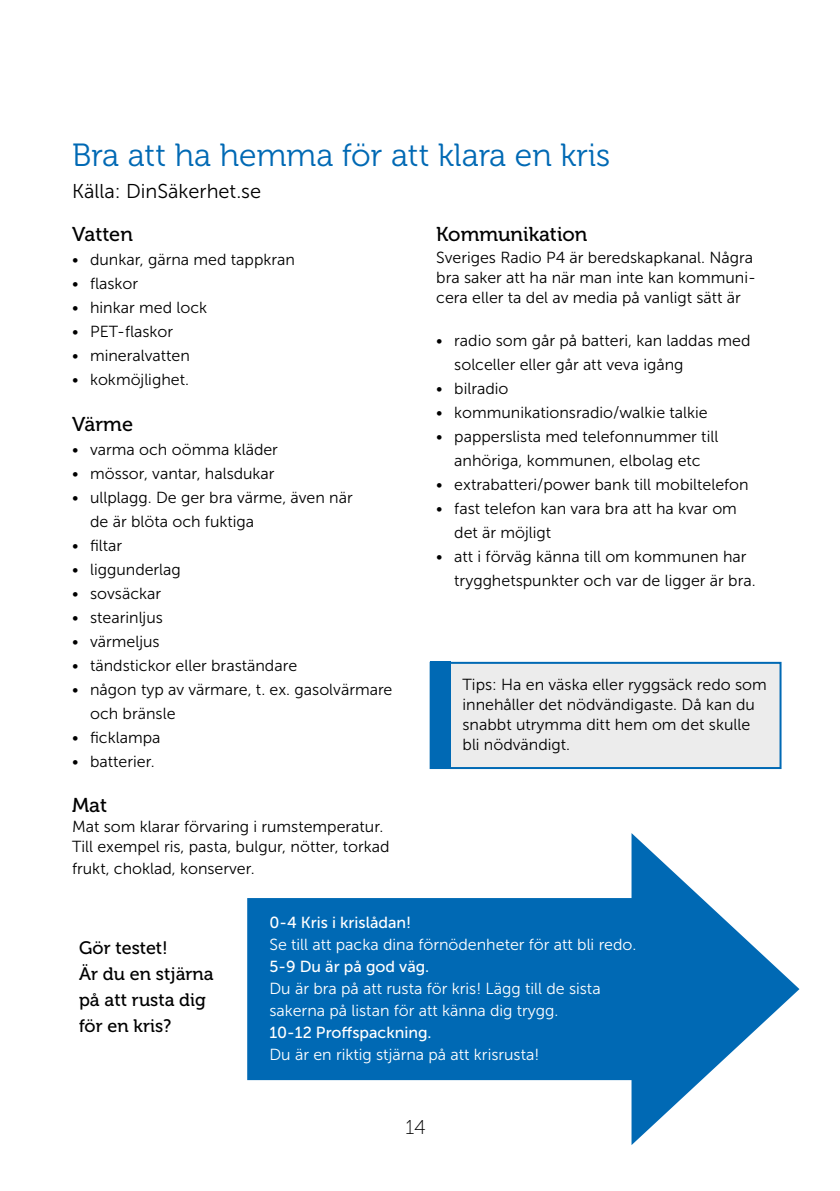
<style>
.page{position:relative;width:840px;height:1191px;background:#fff}
.page>*{position:absolute;margin:0;border:0;box-sizing:border-box;transform-origin:0 0}
.t1{font:32px "Museo 300";color:#0069b4}
.t2{font:20px "Museo 500";color:#000}
.t3{font:20px "Museo Sans 300";color:#000}
.t4{font:20px "Museo Sans 100";color:#000}
.t5{font:18px/26px "Museo 500";color:#000}
.t6{font:16px/24px "Museo Sans 300";color:#000}
.t7{font:16px/22px "Museo Sans 300";color:#fff}
.t8{font:16px "Museo Sans 500";color:#fff}
</style>
<div class="page">
<div style="left:429px;top:662px;width:352px;height:107px;background:#ececec;border:2px solid #0069b4"></div>
<div style="left:247px;top:898px;width:412px;height:182px;background:#0069b4"></div>
<svg style="left:631px;top:833px;width:168px;height:312px"></svg>
<div style="left:429px;top:662px;width:21px;height:107px;background:#0069b4"></div>
<h1 class="t1" style="left:72px;top:137px;width:539px">Bra att ha hemma för att klara en kris</h1>
<p class="t3" style="left:72px;top:180px;width:190px">Källa: DinSäkerhet.se</p>
<p class="t2" style="left:72px;top:223px;width:62px">Vatten</p>
<p class="t6" style="left:72px;top:247px;width:224px">• dunkar, gärna med tappkran</p>
<p class="t6" style="left:72px;top:271px;width:68px">• flaskor</p>
<p class="t6" style="left:72px;top:295px;width:136px">• hinkar med lock</p>
<p class="t6" style="left:72px;top:319px;width:102px">• PET-flaskor</p>
<p class="t6" style="left:72px;top:343px;width:119px">• mineralvatten</p>
<p class="t6" style="left:72px;top:367px;width:118px">• kokmöjlighet.</p>
<p class="t2" style="left:72px;top:413px;width:62px">Värme</p>
<p class="t6" style="left:72px;top:437px;width:207px">• varma och oömma kläder</p>
<p class="t6" style="left:72px;top:461px;width:204px">• mössor, vantar, halsdukar</p>
<p class="t6" style="left:90px;top:485px;width:264px;text-indent:-18px">• ullplagg. De ger bra värme, även när de är blöta och fuktiga</p>
<p class="t6" style="left:72px;top:533px;width:52px">• filtar</p>
<p class="t6" style="left:72px;top:557px;width:110px">• liggunderlag</p>
<p class="t6" style="left:72px;top:581px;width:90px">• sovsäckar</p>
<p class="t6" style="left:72px;top:605px;width:92px">• stearinljus</p>
<p class="t6" style="left:72px;top:629px;width:89px">• värmeljus</p>
<p class="t6" style="left:72px;top:653px;width:226px">• tändstickor eller braständare</p>
<p class="t6" style="left:90px;top:677px;width:304px;text-indent:-18px">• någon typ av värmare, t. ex. gasolvärmare och bränsle</p>
<p class="t6" style="left:72px;top:725px;width:90px">• ficklampa</p>
<p class="t6" style="left:72px;top:749px;width:84px">• batterier.</p>
<p class="t2" style="left:72px;top:794px;width:37px">Mat</p>
<p class="t6" style="left:72px;top:817px;width:319px;line-height:20px">Mat som klarar förvaring i rumstemperatur.<br>Till exempel ris, pasta, bulgur, nötter, torkad</p>
<p class="t6" style="left:72px;top:856px;width:184px">frukt, choklad, konserver.</p>
<p class="t2" style="left:436px;top:223px;width:152px">Kommunikation</p>
<p class="t6" style="left:436px;top:247px;width:321px;line-height:20px">Sveriges Radio P4 är beredskapkanal. Några bra saker att ha när man inte kan kommuni&shy;cera eller ta del av media på vanligt sätt är</p>
<p class="t6" style="left:454px;top:329px;width:297px;text-indent:-18px">• radio som går på batteri, kan laddas med solceller eller går att veva igång</p>
<p class="t6" style="left:436px;top:377px;width:74px">• bilradio</p>
<p class="t6" style="left:436px;top:401px;width:273px">• kommunikationsradio/walkie talkie</p>
<p class="t6" style="left:436px;top:425px;width:283px;text-align:center">• papperslista med telefonnummer till anhöriga, kommunen, elbolag etc</p>
<p class="t6" style="left:436px;top:473px;width:314px">• extrabatteri/power bank till mobiltelefon</p>
<p class="t6" style="left:454px;top:497px;width:284px;text-indent:-18px">• fast telefon kan vara bra att ha kvar om det är möjligt</p>
<p class="t6" style="left:454px;top:545px;width:303px;text-indent:-18px">• att i förväg känna till om kommunen har trygghetspunkter och var de ligger är bra.</p>
<p class="t6" style="left:462px;top:674px;width:305px;line-height:20px">Tips: Ha en väska eller ryggsäck redo som innehåller det nödvändigaste. Då kan du snabbt utrymma ditt hem om det skulle bli nödvändigt.</p>
<p class="t5" style="left:79px;top:934px;width:136px">Gör testet!<br>Är du en stjärna på att rusta dig för en kris?</p>
<p class="t8" style="left:269px;top:914px;width:143px">0-4 Kris i krislådan!</p>
<p class="t7" style="left:269px;top:934px;width:368px">Se till att packa dina förnödenheter för att bli redo.</p>
<p class="t8" style="left:269px;top:958px;width:161px">5-9 Du är på god väg.</p>
<p class="t7" style="left:269px;top:978px;width:332px">Du är bra på att rusta för kris! Lägg till de sista sakerna på listan för att känna dig trygg.</p>
<p class="t8" style="left:269px;top:1024px;width:164px">10-12 Proffspackning.</p>
<p class="t7" style="left:269px;top:1044px;width:271px">Du är en riktig stjärna på att krisrusta!</p>
<p class="t4" style="left:405px;top:1116px;width:22px">14</p>
</div>
